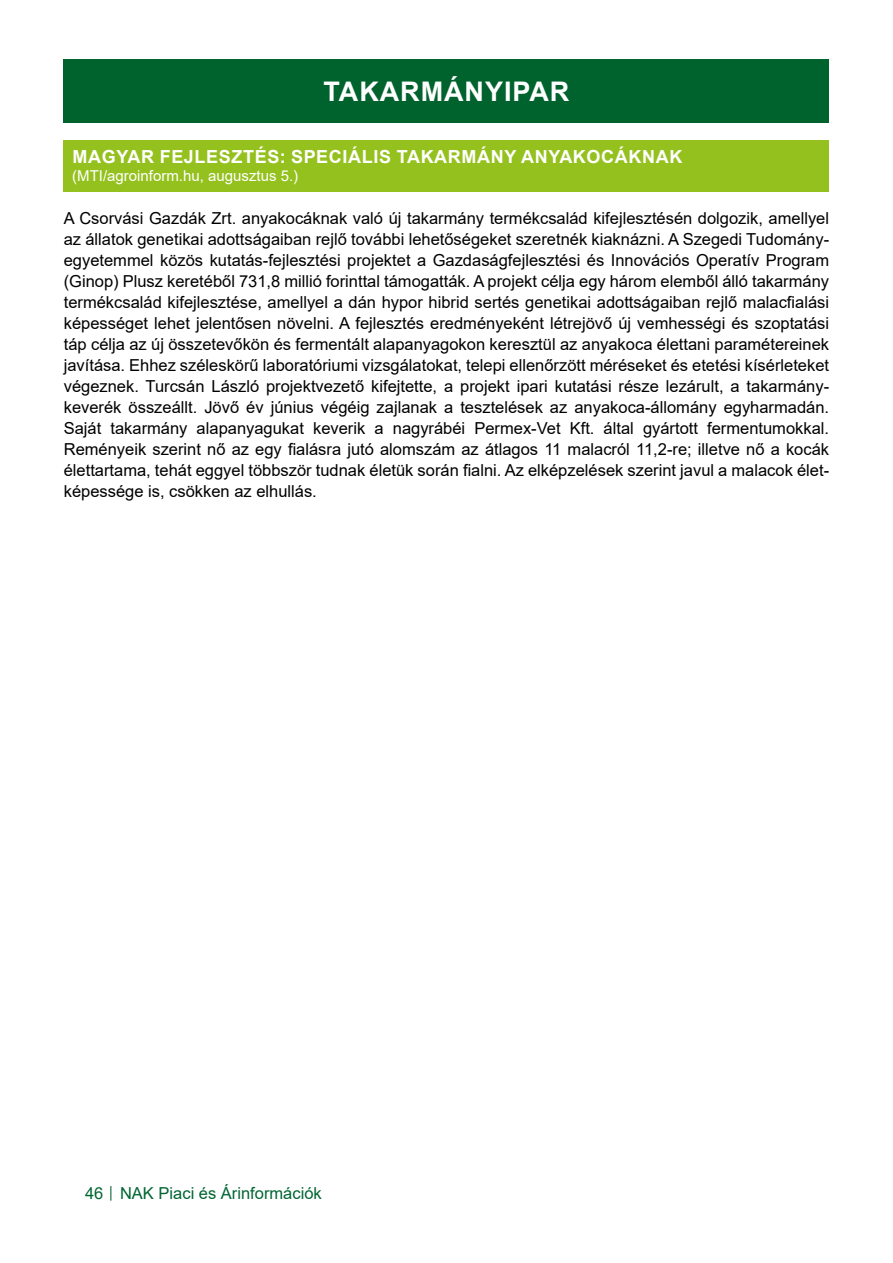
<style>
.page{position:relative;width:893px;height:1263px;background:#fff}
.page>*{position:absolute;margin:0;border:0;box-sizing:border-box;transform-origin:0 0}
.Cím_01{font:700 27px "Arial";letter-spacing:.035em;color:#fff}
.Cím_02{font:700 18px "Arial";letter-spacing:.035em;color:#fff}
.Szoveg{font:16.5px/21px "Arial";color:#000;text-align:justify}
.t1{font:16.5px "Arial";color:#006533}
.Cím_03{font:15px "Arial";color:#fff}
.s1{font-size:12px}
</style>
<div class="page">
<div style="left:64px;top:60px;width:765px;height:63px;background:#00632e"></div>
<div style="left:64px;top:140px;width:765px;height:51px;background:#95c11f"></div>
<p class="Cím_01" style="left:324px;top:73px;width:247px">TAKARMÁNYIPAR</p>
<p class="Cím_02" style="left:73px;top:144px;width:611px">MAGYAR FEJLESZTÉS: SPECIÁLIS TAKARMÁNY ANYAKOCÁKNAK</p>
<p class="Cím_03" style="left:72px;top:166px;width:227px">(MTI/agroinform.hu, augusztus 5.)</p>
<p class="Szoveg" style="left:64px;top:208px;width:767px">A Csorvási Gazdák Zrt. anyakocáknak való új takarmány termékcsalád kifejlesztésén dolgozik, amellyel az állatok genetikai adottságaiban rejlő további lehetőségeket szeretnék kiaknázni. A Szegedi Tudomány&shy;egyetemmel közös kutatás-fejlesztési projektet a Gazdaságfejlesztési és Innovációs Operatív Program (Ginop) Plusz keretéből 731,8 millió forinttal támogatták. A projekt célja egy három elemből álló takarmány termékcsalád kifejlesztése, amellyel a dán hypor hibrid sertés genetikai adottságaiban rejlő malacfialási képességet lehet jelentősen növelni. A fejlesztés eredményeként létrejövő új vemhességi és szoptatási táp célja az új összetevőkön és fermentált alapanyagokon keresztül az anyakoca élettani paramétereinek javítása. Ehhez széleskörű laboratóriumi vizsgálatokat, telepi ellenőrzött méréseket és etetési kísérleteket végeznek. Turcsán László projektvezető kifejtette, a projekt ipari kutatási része lezárult, a takarmány&shy;keverék összeállt. Jövő év június végéig zajlanak a tesztelések az anyakoca-állomány egyharmadán.<br>Saját takarmány alapanyagukat keverik a nagyrábéi Permex-Vet Kft. által gyártott fermentumokkal.<br>Reményeik szerint nő az egy fialásra jutó alomszám az átlagos 11 malacról 11,2-re; illetve nő a kocák élettartama, tehát eggyel többször tudnak életük során fialni. Az elképzelések szerint javul a malacok élet&shy;képessége is, csökken az elhullás.</p>
<p class="t1" style="left:85px;top:1182px;width:238px">46 <span class="s1">│</span> NAK Piaci és Árinformációk</p>
</div>
